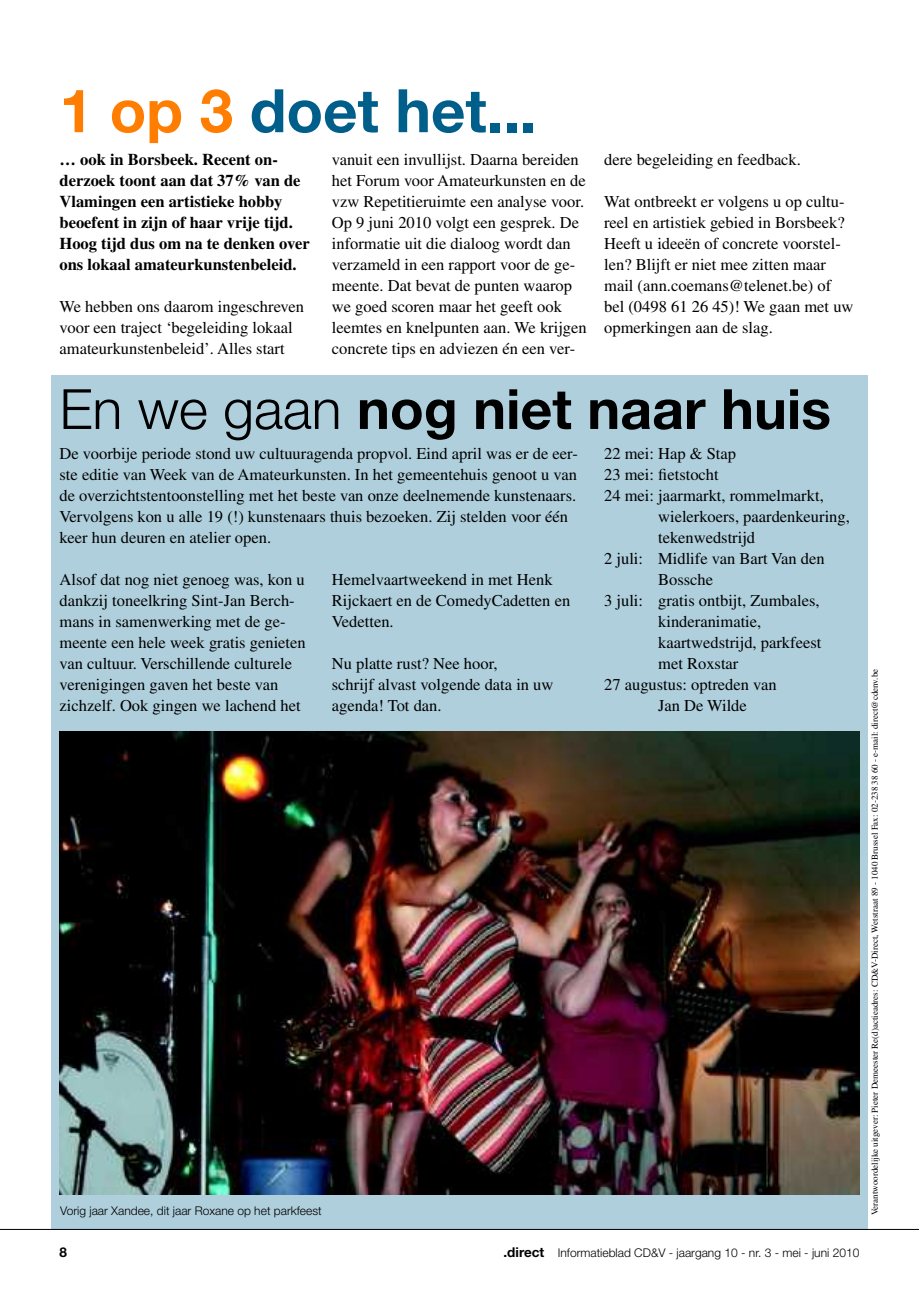
<style>
.page{position:relative;width:919px;height:1289px;background:#fff}
.page>*{position:absolute;margin:0;border:0;box-sizing:border-box;transform-origin:0 0}
.t1{font:700 60px "Helvetica Neue LT Std";color:#005e8a}
.t2{font:700 55.5px "Helvetica Neue LT Std";color:#000}
.t3{font:16.5px/21px "Times LT Std";color:#000}
.t4{font:700 16.5px/21px "Times LT Std";color:#000}
.t5{font:700 13.5px "Helvetica Neue LT Std";color:#000}
.t6{font:300 12px "Helvetica Neue LT Std";color:#000}
.t7{font:9px "Times LT Std";color:#000}
.s1{color:#ff7d00}
.s2{font-weight:300}
.s3{font-weight:700;font-size:13.5px}
</style>
<div class="page">
<div style="left:51px;top:375px;width:816px;height:854px;background:#afcfdc"></div>
<hr style="left:0;top:1228px;width:918px;height:1px;background:#000">
<img style="left:60px;top:732px;width:799px;height:462px">
<p class="t1" style="left:60px;top:74px;width:478px"><span class="s1">1 op 3</span> doet het...</p>
<p class="t4" style="left:60px;top:148px;width:252px">… ook in Borsbeek. Recent on&shy;derzoek toont aan dat 37% van de<br>Vlamingen een artistieke hobby beoefent in zijn of haar vrije tijd.<br>Hoog tijd dus om na te denken over ons lokaal amateurkunstenbeleid.</p>
<p class="t3" style="left:60px;top:295px;width:246px">We hebben ons daarom ingeschreven voor een traject ‘begeleiding lokaal amateurkunstenbeleid’. Alles start</p>
<p class="t3" style="left:332px;top:148px;width:256px">vanuit een invullijst. Daarna bereiden het Forum voor Amateurkunsten en de vzw Repetitieruimte een analyse voor.<br>Op 9 juni 2010 volgt een gesprek. De informatie uit die dialoog wordt dan verzameld in een rapport voor de ge&shy;meente. Dat bevat de punten waarop we goed scoren maar het geeft ook leemtes en knelpunten aan. We krijgen concrete tips en adviezen én een ver-</p>
<p class="t3" style="left:604px;top:148px;width:198px">dere begeleiding en feedback.</p>
<p class="t3" style="left:604px;top:190px;width:251px">Wat ontbreekt er volgens u op cultu&shy;reel en artistiek gebied in Borsbeek?<br>Heeft u ideeën of concrete voorstel&shy;len? Blijft er niet mee zitten maar mail (ann.coemans@telenet.be) of bel (0498 61 26 45)! We gaan met uw opmerkingen aan de slag.</p>
<p class="t2" style="left:60px;top:375px;width:773px"><span class="s2">En we gaan</span> nog niet naar huis</p>
<p class="t3" style="left:60px;top:443px;width:520px">De voorbije periode stond uw cultuuragenda propvol. Eind april was er de eer&shy;ste editie van Week van de Amateurkunsten. In het gemeentehuis genoot u van de overzichtstentoonstelling met het beste van onze deelnemende kunstenaars.<br>Vervolgens kon u alle 19 (!) kunstenaars thuis bezoeken. Zij stelden voor één keer hun deuren en atelier open.</p>
<p class="t3" style="left:60px;top:568px;width:248px">Alsof dat nog niet genoeg was, kon u dankzij toneelkring Sint-Jan Berch&shy;mans in samenwerking met de ge&shy;meente een hele week gratis genieten van cultuur. Verschillende culturele verenigingen gaven het beste van zichzelf. Ook gingen we lachend het</p>
<p class="t3" style="left:332px;top:569px;width:240px">Hemelvaartweekend in met Henk<br>Rijckaert en de ComedyCadetten en<br>Vedetten.</p>
<p class="t3" style="left:332px;top:653px;width:223px">Nu platte rust? Nee hoor,<br>schrijf alvast volgende data in uw agenda! Tot dan.</p>
<p class="t3" style="left:604px;top:443px;width:133px">22 mei: Hap &amp; Stap</p>
<p class="t3" style="left:604px;top:464px;width:116px">23 mei: fietstocht</p>
<p class="t3" style="left:604px;top:485px;width:221px">24 mei: jaarmarkt, rommelmarkt,</p>
<p class="t3" style="left:658px;top:506px;width:193px">wielerkoers, paardenkeuring,</p>
<p class="t3" style="left:658px;top:527px;width:98px">tekenwedstrijd</p>
<p class="t3" style="left:604px;top:548px;width:222px">2 juli: Midlife van Bart Van den</p>
<p class="t3" style="left:658px;top:569px;width:56px">Bossche</p>
<p class="t3" style="left:604px;top:590px;width:217px">3 juli: gratis ontbijt, Zumbales,</p>
<p class="t3" style="left:658px;top:611px;width:105px">kinderanimatie,</p>
<p class="t3" style="left:658px;top:632px;width:165px">kaartwedstrijd, parkfeest</p>
<p class="t3" style="left:658px;top:653px;width:82px">met Roxstar</p>
<p class="t3" style="left:604px;top:674px;width:174px">27 augustus: optreden van</p>
<p class="t3" style="left:658px;top:695px;width:90px">Jan De Wilde</p>
<p class="t6" style="left:60px;top:1203px;width:263px">Vorig jaar Xandee, dit jaar Roxane op het parkfeest</p>
<p class="t5" style="left:60px;top:1243px;width:9px">8</p>
<p class="t6" style="left:503px;top:1245px;width:357px"><span class="s3">.direct</span> Informatieblad CD&amp;V - jaargang 10 - nr. 3 - mei - juni 2010</p>
<p class="t7" style="left:869px;top:1215px;width:547px;rotate:-90deg">Verantwoordelijke uitgever: Pieter Demeester Re(d)actieadres: CD&amp;V-Direct, Wetstraat 89 - 1040 Brussel Fax: 02-238 38 60 - e-mail: direct@cdenv.be</p>
</div>
